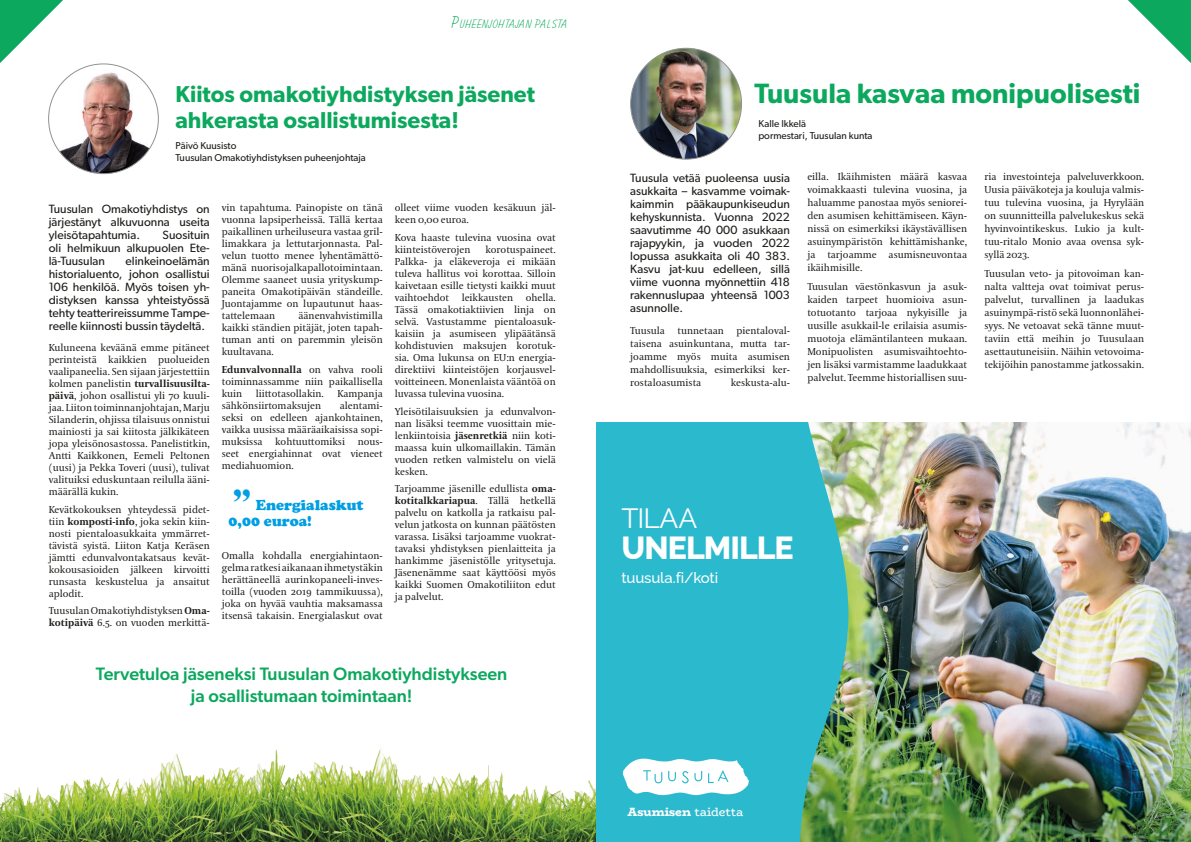
<style>
.page{position:relative;width:1191px;height:842px;background:#fff}
.page>*{position:absolute;margin:0;border:0;box-sizing:border-box;transform-origin:0 0}
.Nosto{font:46px "Engravers";color:#009fe3}
.t1{font:800 32px "Raleway";letter-spacing:-.03em;color:#fff}
.Otsikko{font:600 28px "Gibson";color:#0ba85d}
.t2{font:28px "Raleway";letter-spacing:-.02em;color:#fff}
.Otsikko-2{font:600 23px/26px "Gibson";color:#0ba85d}
.Nosto-2{font:500 18px/22px "Gibson";color:#0ba85d;text-align:center}
.t3{font:300 18px "Balloon URW";color:#0ba85d}
.Nosto-3{font:900 15px/16px "Cooper";color:#009fe3}
.t4{font:500 15px "Raleway";letter-spacing:-.01em;color:#fff}
.Ingressi{font:12px/13px "Gibson";color:#1d1d1b;text-align:justify}
.t5{font:800 12px "Bio Rhyme";color:#fff}
.Leipis{font:10px/12px "Coranto 2";color:#1d1d1b;text-align:justify}
.Tekijä{font:10px/12px "Gibson";color:#1d1d1b}
.s1{font-weight:700}
.s2{font-weight:400}
</style>
<div class="page">
<svg style="left:1128px;top:0;width:63px;height:63px"></svg>
<svg style="left:0;top:0;width:116px;height:112px"></svg>
<img style="left:0;top:747px;width:596px;height:95px">
<img style="left:49px;top:64px;width:109px;height:110px;border-radius:55px">
<img style="left:630px;top:48px;width:111px;height:111px;border-radius:55px">
<img style="left:854px;top:422px;width:337px;height:420px">
<svg style="left:596px;top:422px;width:258px;height:420px;background:#35b7c3"></svg>
<svg style="left:621px;top:757px;width:128px;height:38px"></svg>
<p class="t3" style="left:451px;top:12px;width:118px">Puheenjohtajan palsta</p>
<p class="Otsikko-2" style="left:175px;top:80px;width:361px">Kiitos omakotiyhdistyksen jäsenet ahkerasta osallistumisesta!</p>
<p class="Tekijä" style="left:175px;top:140px;width:192px">Päivö Kuusisto<br>Tuusulan Omakotiyhdistyksen puheenjohtaja</p>
<p class="Ingressi" style="left:49px;top:202px;width:162px">Tuusulan Omakotiyhdistys on järjestänyt alkuvuonna useita yleisötapahtumia.</p>
<p class="Ingressi" style="left:49px;top:228px;width:162px;text-indent:114px">Suosituin oli helmikuun alkupuolen Ete&shy;lä-Tuusulan</p>
<p class="Ingressi" style="left:49px;top:254px;width:162px;text-indent:77px">elinkeinoelämän historialuento, johon osallistui 106 henkilöä. Myös toisen yh&shy;distyksen kanssa yhteistyössä tehty teatterireissumme Tampe&shy;reelle kiinnosti bussin täydeltä.</p>
<p class="Leipis" style="left:49px;top:342px;width:162px">Kuluneena keväänä emme pitäneet perinteistä kaikkien puolueiden vaalipaneelia. Sen sijaan järjestettiin kolmen panelistin <span class="s1">turvallisuusilta&shy;päivä</span>, johon osallistui yli 70 kuuli&shy;jaa. Liiton toiminnanjohtajan, Marju Silanderin, ohjissa tilaisuus onnistui mainiosti ja sai kiitosta jälkikäteen jopa yleisönosastossa. Panelistitkin, Antti Kaikkonen, Eemeli Peltonen (uusi) ja Pekka Toveri (uusi), tulivat valituiksi eduskuntaan reilulla ääni&shy;määrällä kukin.</p>
<p class="Leipis" style="left:49px;top:503px;width:162px">Kevätkokouksen yhteydessä pidet&shy;tiin <span class="s1">komposti-info</span>, joka sekin kiin&shy;nosti pientaloasukkaita ymmärret&shy;tävistä syistä. Liiton Katja Keräsen jämtti edunvalvontakatsaus kevät&shy;kokousasioiden jälkeen kirvoitti runsasta keskustelua ja ansaitut aplodit.</p>
<p class="Leipis" style="left:49px;top:605px;width:162px">Tuusulan Omakotiyhdistyksen <span class="s1">Oma&shy;kotipäivä</span> 6.5. on vuoden merkittä-</p>
<p class="Leipis" style="left:222px;top:202px;width:162px">vin tapahtuma. Painopiste on tänä vuonna lapsiperheissä. Tällä kertaa paikallinen urheiluseura vastaa gril&shy;limakkara ja lettutarjonnasta. Pal&shy;velun tuotto menee lyhentämättö&shy;mänä nuorisojalkapallotoimintaan.<br>Olemme saaneet uusia yrityskump&shy;paneita Omakotipäivän ständeille.<br>Juontajamme on lupautunut haas&shy;tattelemaan</p>
<p class="Leipis" style="left:222px;top:310px;width:162px;text-indent:77px">äänenvahvistimilla kaikki ständien pitäjät, joten tapah&shy;tuman anti on paremmin yleisön kuultavana.</p>
<p class="Leipis" style="left:222px;top:364px;width:162px"><span class="s1">Edunvalvonnalla</span> on vahva rooli toiminnassamme niin paikallisella kuin</p>
<p class="Leipis" style="left:256px;top:388px;width:69px">liittotasollakin.</p>
<p class="Leipis" style="left:337px;top:388px;width:47px">Kampanja</p>
<p class="Leipis" style="left:222px;top:400px;width:101px">sähkönsiirtomaksujen</p>
<p class="Leipis" style="left:222px;top:400px;width:162px;text-indent:118px">alentami&shy;seksi on edelleen ajankohtainen, vaikka uusissa määräaikaisissa sopi&shy;muksissa</p>
<p class="Leipis" style="left:275px;top:436px;width:71px">kohtuuttomiksi</p>
<p class="Leipis" style="left:222px;top:436px;width:162px;text-indent:136px">nous&shy;seet energiahinnat ovat vieneet mediahuomion.</p>
<p class="Nosto" style="left:228px;top:478px;width:29px">"</p>
<p class="Nosto-3" style="left:228px;top:497px;width:137px;text-indent:27px">Energialaskut<br>0,00 euroa!</p>
<p class="Leipis" style="left:222px;top:550px;width:162px">Omalla kohdalla energiahintaon&shy;gelma ratkesi aikanaan ihmetystäkin herättäneellä aurinkopaneeli-inves&shy;toilla (vuoden 2019 tammikuussa), joka on hyvää vauhtia maksamassa itsensä takaisin. Energialaskut ovat</p>
<p class="Leipis" style="left:395px;top:202px;width:162px">olleet viime vuoden kesäkuun jäl&shy;keen 0,00 euroa.</p>
<p class="Leipis" style="left:395px;top:232px;width:162px">Kova haaste tulevina vuosina ovat kiinteistöverojen</p>
<p class="Leipis" style="left:395px;top:244px;width:162px;text-indent:91px">korotuspaineet.<br>Palkka- ja eläkeveroja ei mikään tuleva hallitus voi korottaa. Silloin kaivetaan esille tietysti kaikki muut vaihtoehdot</p>
<p class="Leipis" style="left:395px;top:292px;width:162px;text-indent:131px">ohella.<br>Tässä omakotiaktiivien linja on selvä. Vastustamme pientaloasuk&shy;kaisiin ja asumiseen ylipäätänsä kohdistuvien maksujen korotuk&shy;sia. Oma lukunsa on EU:n energia&shy;direktiivi kiinteistöjen korjausvel&shy;voitteineen. Monenlaista vääntöä on luvassa tulevina vuosina.</p>
<p class="Leipis" style="left:395px;top:406px;width:162px">Yleisötilaisuuksien ja edunvalvon&shy;nan lisäksi teemme vuosittain mie&shy;lenkiintoisia <span class="s1">jäsenretkiä</span> niin koti&shy;maassa kuin ulkomaillakin. Tämän vuoden retken valmistelu on vielä kesken.</p>
<p class="Leipis" style="left:395px;top:483px;width:162px">Tarjoamme jäsenille edullista <span class="s1">oma&shy;kotitalkkariapua</span>. Tällä hetkellä palvelu on katkolla ja ratkaisu pal&shy;velun jatkosta on kunnan päätösten varassa. Lisäksi tarjoamme vuokrat&shy;tavaksi yhdistyksen pienlaitteita ja hankimme jäsenistölle yritysetuja.<br>Jäsenenämme saat käyttöösi myös kaikki Suomen Omakotiliiton edut ja palvelut.</p>
<p class="Leipis" style="left:462px;top:292px;width:53px">leikkausten</p>
<p class="Nosto-2" style="left:96px;top:662px;width:413px">Tervetuloa jäseneksi Tuusulan Omakotiyhdistykseen ja osallistumaan toimintaan!</p>
<p class="Otsikko" style="left:754px;top:77px;width:387px">Tuusula kasvaa monipuolisesti</p>
<p class="Tekijä" style="left:758px;top:117px;width:116px">Kalle Ikkelä<br>pormestari, Tuusulan kunta</p>
<p class="Ingressi" style="left:630px;top:171px;width:161px">Tuusula vetää puoleensa uusia asukkaita – kasvamme voimak&shy;kaimmin pääkaupunkiseudun kehyskunnista. Vuonna 2022 saavutimme 40 000 asukkaan rajapyykin, ja vuoden 2022 lopussa asukkaita oli 40 383.<br>Kasvu jat-kuu edelleen, sillä viime vuonna myönnettiin 418 rakennuslupaa yhteensä 1003 asunnolle.</p>
<p class="Leipis" style="left:630px;top:325px;width:36px">Tuusula</p>
<p class="Leipis" style="left:677px;top:325px;width:48px">tunnetaan</p>
<p class="Leipis" style="left:630px;top:324px;width:161px;line-height:13px;text-indent:106px">pientaloval&shy;taisena asuinkuntana, mutta tar&shy;joamme myös muita asumisen mahdollisuuksia, esimerkiksi ker&shy;rostaloasumista</p>
<p class="Leipis" style="left:731px;top:377px;width:61px">keskusta-alu-</p>
<p class="Leipis" style="left:807px;top:171px;width:161px;line-height:13px">eilla. Ikäihmisten määrä kasvaa voimakkaasti tulevina vuosina, ja haluamme panostaa myös seniorei&shy;den asumisen kehittämiseen. Käyn&shy;nissä on esimerkiksi ikäystävällisen asuinympäristön kehittämishanke, ja tarjoamme asumisneuvontaa ikäihmisille.</p>
<p class="Leipis" style="left:807px;top:280px;width:161px;line-height:13px">Tuusulan väestönkasvun ja asuk&shy;kaiden tarpeet huomioiva asun&shy;totuotanto tarjoaa nykyisille ja uusille asukkail-le erilaisia asumis&shy;muotoja elämäntilanteen mukaan.<br>Monipuolisten asumisvaihtoehto&shy;jen lisäksi varmistamme laadukkaat palvelut. Teemme historiallisen suu-</p>
<p class="Leipis" style="left:984px;top:171px;width:161px;line-height:13px">ria investointeja palveluverkkoon.<br>Uusia päiväkoteja ja kouluja valmis&shy;tuu tulevina vuosina, ja Hyrylään on suunnitteilla palvelukeskus sekä hyvinvointikeskus. Lukio ja kult&shy;tuu-ritalo Monio avaa ovensa syk&shy;syllä 2023.</p>
<p class="Leipis" style="left:984px;top:267px;width:161px;line-height:13px">Tuusulan veto- ja pitovoiman kan&shy;nalta valtteja ovat toimivat perus&shy;palvelut, turvallinen ja laadukas asuinympä-ristö sekä luonnonlähei&shy;syys. Ne vetoavat sekä tänne muut&shy;taviin että meihin jo Tuusulaan asettautuneisiin. Näihin vetovoima&shy;tekijöihin panostamme jatkossakin.</p>
<p class="t2" style="left:621px;top:496px;width:77px">TILAA</p>
<p class="t1" style="left:621px;top:522px;width:174px">UNELMILLE</p>
<p class="t4" style="left:621px;top:566px;width:98px">tuusula.fi/koti</p>
<p class="t5" style="left:627px;top:803px;width:117px">Asumisen <span class="s2">taidetta</span></p>
</div>
